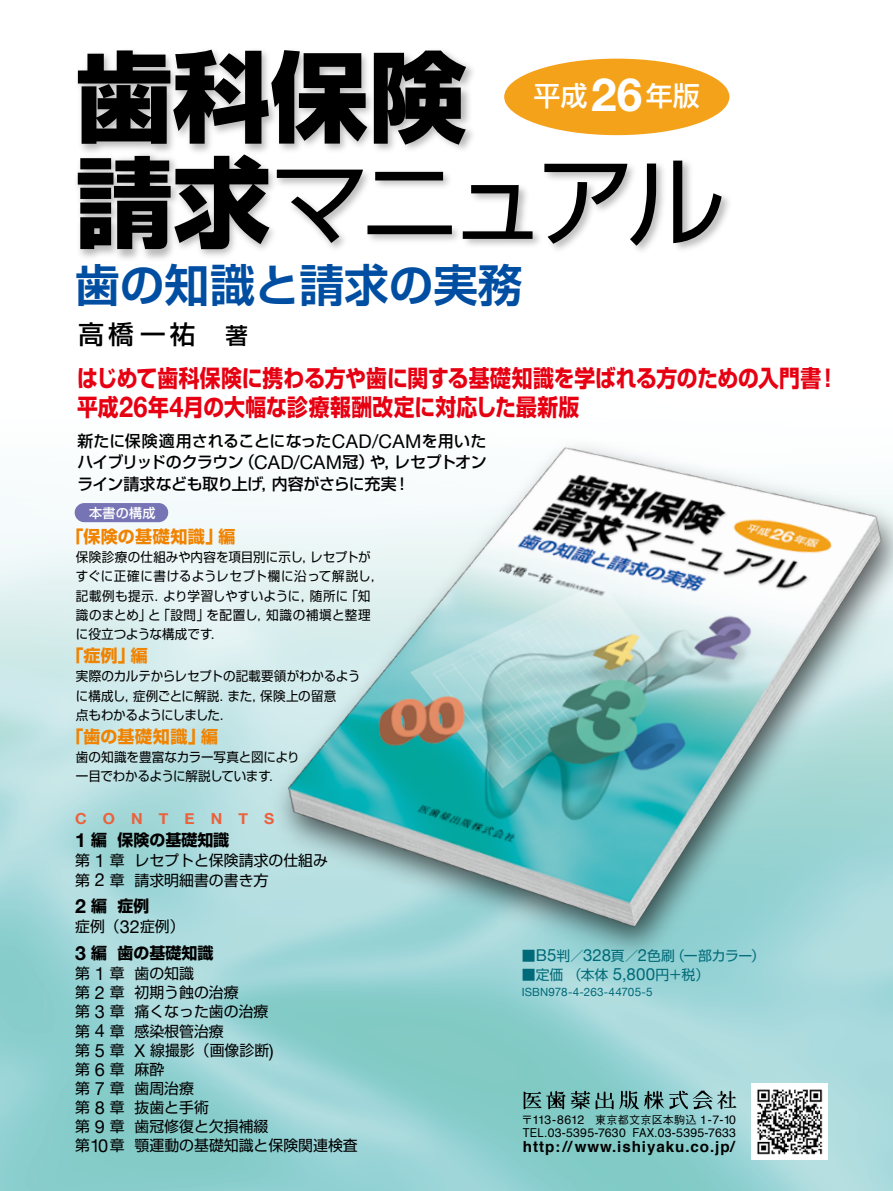
<style>
.page{position:relative;width:893px;height:1191px;background:#fff}
.page>*{position:absolute;margin:0;border:0;box-sizing:border-box;transform-origin:0 0}
.t1{font:97.8px "Shin Go Pro";letter-spacing:-.09em;color:#000}
.t2{font:800 97.8px "Shin Go Pro";color:#000}
.t3{font:700 44.7px "Shin Go Pro De";color:#004ea2}
.t4{font:500 27px "Shin Go Pro";color:#fff}
.t5{font:500 25.5px "Shin Go Pro";color:#000}
.t6{font:700 23.4px/28.7px "Shin Go Pro";color:#e60012;scale:.89 1}
.t7{font:700 16.95px "Shin Go Pro";letter-spacing:.025em;color:#f08300}
.t8{font:500 15.9px/21.3px "Shin Go Pro";letter-spacing:-.025em;color:#000;text-align:justify}
.t9{font:700 15.9px "Shin Go Pro";color:#000}
.t10{font:700 15.15px "Helvetica";letter-spacing:.06em;color:#000}
.t11{font:700 15.15px "Helvetica Neue";letter-spacing:1.025em;color:#eb613b}
.t12{font:14.85px/19.2px "Shin Go Pro";color:#000}
.t13{font:13.8px "Shin Go Pro";letter-spacing:-.015em;color:#006a79}
.t14{font:13.05px/19.2px "Shin Go Pro";letter-spacing:.02em;color:#000;scale:.96 1}
.t15{font:13.05px/19.2px "Shin Go Pro";letter-spacing:-.005em;color:#000;scale:.96 1}
.t16{font:500 13.05px "Shin Go Pro";letter-spacing:.02em;color:#fff}
.t17{font:12.3px/13.4px "Helvetica";letter-spacing:.02em;color:#000}
.t18{font:11.7px "Helvetica Neue";color:#006a79}
.s1{font-family:"Helvetica Neue LT Std";font-weight:700;font-size:45.9px}
.s2{font-weight:800}
.s3{font-size:22.35px}
.s4{font-family:"Helvetica Neue";font-size:28.5px}
.s5{font-family:"Helvetica Neue";font-weight:400;font-size:18.75px}
.s6{font-family:"Helvetica Neue";font-size:19.5px}
.s7{font-family:"Helvetica Neue";font-size:18.15px}
.s8{font-family:"Helvetica Neue";font-size:17.55px}
.s9{font-family:"Helvetica Neue";font-size:16.35px}
.s10{font-family:"Helvetica Neue";font-size:16.8px}
.s11{font-size:11.25px}
.s12{font-family:"Gothic BBB Pro";font-weight:500;font-size:11.1px}
</style>
<div class="page">
<img style="left:0;top:499px;width:893px;height:692px">
<svg style="left:524px;top:1090px;width:66px;height:19px"></svg>
<svg style="left:596px;top:1090px;width:140px;height:19px;background:#6e9b9b"></svg>
<img style="left:752px;top:1083px;width:76px;height:76px">
<img style="left:76px;top:51px;width:654px;height:208px">
<img style="left:252px;top:445px;width:641px;height:531px">
<div style="left:75px;top:503px;width:93px;height:19px;background:#7774b5;border-radius:10px"></div>
<h1 class="t2" style="left:75px;top:20px;width:393px">歯科保険</h1>
<h3 class="t4" style="left:533px;top:74px;width:168px">平成<span class="s1">26</span>年版</h3>
<h1 class="t1" style="left:75px;top:122px;width:651px"><span class="s2">請求</span>マニュアル</h1>
<h2 class="t3" style="left:75px;top:248px;width:449px">歯の知識と請求の実務</h2>
<h3 class="t5" style="left:79px;top:313px;width:171px">高橋一祐<span class="s3">　著</span></h3>
<h3 class="t6" style="left:77px;top:362px;width:857px">はじめて歯科保険に携わる方や歯に関する基礎知識を学ばれる方のための入門書！平成<span class="s4">26</span>年<span class="s4">4</span>月の大幅な診療報酬改定に対応した最新版</h3>
<p class="t8" style="left:77px;top:428px;width:411px">新たに保険適用されることになった<span class="s5">CAD/CAM</span>を用いたハイブリッドのクラウン（<span class="s5">CAD/CAM</span>冠）や，レセプトオンライン請求なども取り上げ，内容がさらに充実！</p>
<p class="t16" style="left:89px;top:502px;width:68px">本書の構成</p>
<p class="t7" style="left:66px;top:523px;width:171px">「保険の基礎知識」編</p>
<p class="t14" style="left:76px;top:546px;width:322px">保険診療の仕組みや内容を項目別に示し，レセプトがすぐに正確に書けるようレセプト欄に沿って解説し，記載例も提示．より学習しやすいように，随所に「知識のまとめ」と「設問」を配置し，知識の補塡と整理に役立つような構成です．</p>
<p class="t7" style="left:66px;top:642px;width:83px">「症例」編</p>
<p class="t15" style="left:76px;top:665px;width:298px">実際のカルテからレセプトの記載要領がわかるように構成し，症例ごとに解説．また，保険上の留意<br>点もわかるようにしました．</p>
<p class="t7" style="left:66px;top:723px;width:153px">「歯の基礎知識」編</p>
<p class="t15" style="left:76px;top:746px;width:235px">歯の知識を豊富なカラー写真と図により一目でわかるように解説しています．</p>
<p class="t11" style="left:75px;top:804px;width:201px">CONTENTS</p>
<p class="t9" style="left:75px;top:827px;width:156px"><span class="s6">1</span> 編 保険の基礎知識</p>
<p class="t12" style="left:75px;top:849px;width:254px">第 <span class="s7">1</span> 章 レセプトと保険請求の仕組み第 <span class="s7">2</span> 章 請求明細書の書き方</p>
<p class="t9" style="left:75px;top:893px;width:76px"><span class="s6">2</span> 編 症例</p>
<p class="t12" style="left:75px;top:915px;width:111px">症例（<span class="s7">32</span>症例）</p>
<p class="t9" style="left:75px;top:940px;width:140px"><span class="s6">3</span> 編 歯の基礎知識</p>
<p class="t12" style="left:75px;top:962px;width:284px">第 <span class="s7">1</span> 章 歯の知識<br>第 <span class="s7">2</span> 章 初期う蝕の治療<br>第 <span class="s7">3</span> 章 痛くなった歯の治療<br>第 <span class="s7">4</span> 章 感染根管治療<br>第 <span class="s7">5</span> 章 <span class="s8">X</span> 線撮影（画像診断<span class="s8">)<br></span>第<span class="s7">6</span>章 麻酔<br>第 <span class="s7">7</span> 章 歯周治療<br>第 <span class="s7">8</span> 章 抜歯と手術<br>第 <span class="s7">9</span> 章 歯冠修復と欠損補綴<br>第<span class="s7">10</span>章 顎運動の基礎知識と保険関連検査</p>
<p class="t13" style="left:522px;top:944px;width:259px">■<span class="s9">B</span><span class="s10">5</span>判／<span class="s10">328</span>頁／<span class="s10">2</span>色刷（一部カラー）　</p>
<p class="t13" style="left:522px;top:963px;width:189px">■定価（本体 <span class="s10">5</span><span class="s9">,</span><span class="s10">800</span>円＋税）</p>
<p class="t18" style="left:522px;top:982px;width:132px"><span class="s11">ISBN</span>978<span class="s11">-</span>4<span class="s11">-</span>263<span class="s11">-</span>44705<span class="s11">-</span>5</p>
<p class="t17" style="left:521px;top:1113px;width:216px"><span class="s12">〒</span>113-8612 <span class="s12">東京都文京区本駒込</span> 1-7-10<br>TEL.03-5395-7630 FAX.03-5395-7633</p>
<p class="t10" style="left:523px;top:1134px;width:213px">http:// www.ishiyaku.co.jp/</p>
</div>
